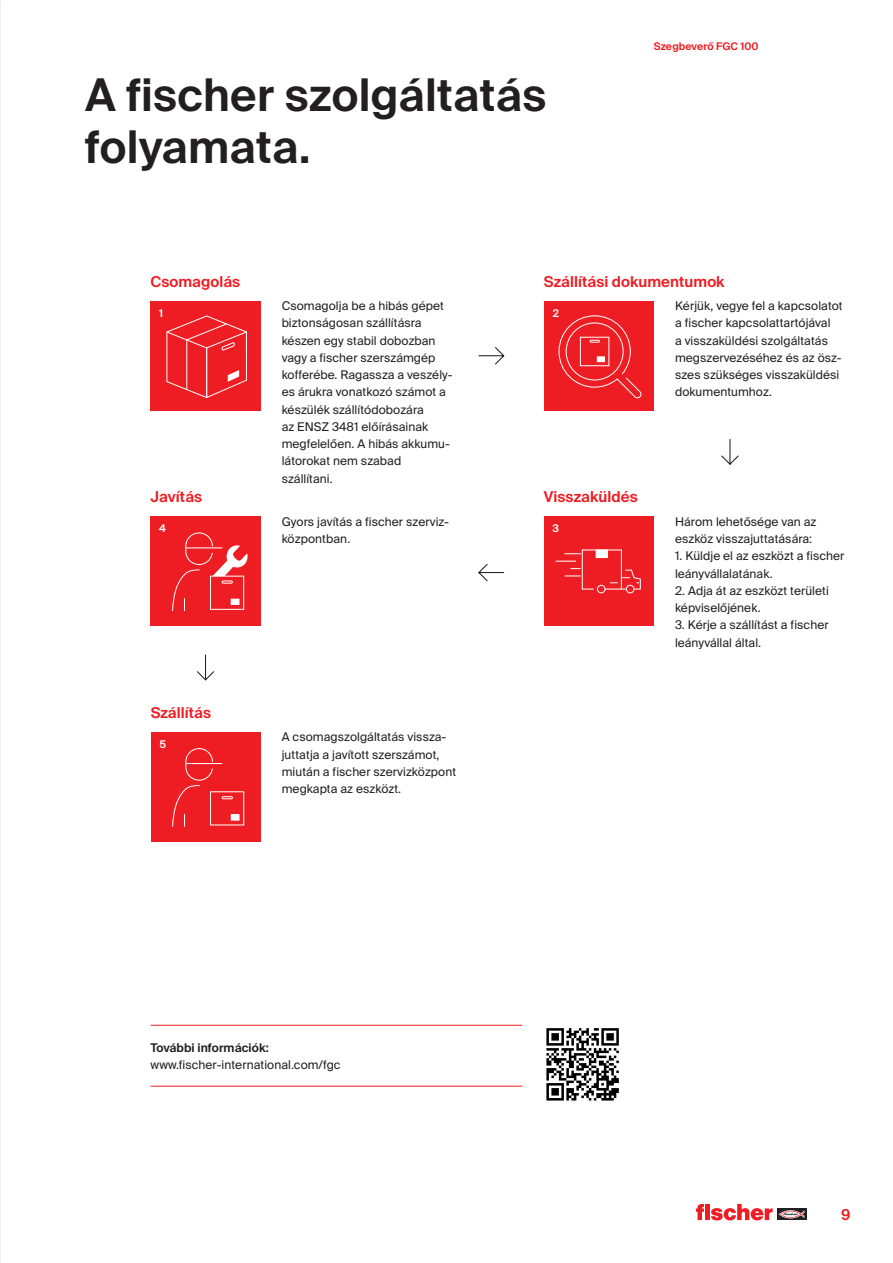
<style>
.page{position:relative;width:893px;height:1263px;background:#fff}
.page>*{position:absolute;margin:0;border:0;box-sizing:border-box;transform-origin:0 0}
.CB_AF_01_HEAD_30PT_S{font:600 45px/51.8px "fischerstrong";letter-spacing:.005em;color:#231f20}
.CB_AF_02_SUBHEAD_SB{font:600 15px "fischerstrong";letter-spacing:.005em;color:#ee1d23}
.CB_AF_03_COPY_REG{font:12px/17.2px "fischerstrong";letter-spacing:.005em;color:#231f20}
.CB_AF_03_COPY_REG-2{font:600 12px "fischerstrong";letter-spacing:.005em;color:#231f20}
.t1{font:600 10.65px "fischerstrong";color:#fff}
.t2{font:600 10.5px "fischerstrong";letter-spacing:.005em;color:#ee1d23}
</style>
<div class="page">
<svg style="left:777px;top:1208px;width:29px;height:12px"></svg>
<svg style="left:779px;top:1210px;width:25px;height:8px"></svg>
<svg style="left:696px;top:1204px;width:77px;height:16px"></svg>
<div style="left:151px;top:301px;width:109px;height:110px;background:#ee1d23"></div>
<svg style="left:166px;top:315px;width:81px;height:83px"></svg>
<div style="left:544px;top:301px;width:110px;height:110px;background:#ee1d23"></div>
<svg style="left:558px;top:315px;width:84px;height:83px"></svg>
<hr style="left:151px;top:1025px;width:371px;height:1px;background:#ee1d23">
<hr style="left:151px;top:1086px;width:371px;height:1px;background:#ee1d23">
<svg style="left:546px;top:1028px;width:73px;height:72px"></svg>
<div style="left:544px;top:516px;width:110px;height:110px;background:#ee1d23"></div>
<div style="left:626px;top:585px;width:8px;height:8px;border:1px solid #fff;border-radius:50%"></div>
<div style="left:597px;top:585px;width:8px;height:8px;border:1px solid #fff;border-radius:50%"></div>
<svg style="left:556px;top:549px;width:85px;height:41px"></svg>
<div style="left:151px;top:516px;width:109px;height:110px;background:#ee1d23"></div>
<svg style="left:172px;top:532px;width:76px;height:79px"></svg>
<div style="left:210px;top:576px;width:34px;height:34px;border:1px solid #fff"></div>
<div style="left:151px;top:732px;width:109px;height:110px;background:#ee1d23"></div>
<div style="left:231px;top:815px;width:8px;height:5px;background:#fff"></div>
<div style="left:231px;top:814px;width:8px;height:6px;border:1px solid #fff"></div>
<svg style="left:222px;top:796px;width:11px;height:3px"></svg>
<div style="left:210px;top:791px;width:34px;height:34px;border:1px solid #fff"></div>
<hr style="left:186px;top:763px;width:36px;height:1px;background:#fff">
<svg style="left:172px;top:748px;width:41px;height:79px"></svg>
<svg style="left:721px;top:439px;width:18px;height:26px"></svg>
<svg style="left:478px;top:347px;width:27px;height:18px"></svg>
<svg style="left:478px;top:564px;width:27px;height:18px"></svg>
<svg style="left:196px;top:654px;width:19px;height:27px"></svg>
<p class="CB_AF_01_HEAD_30PT_S" style="left:85px;top:70px;width:463px">A fischer szolgáltatás folyamata.</p>
<p class="t2" style="left:654px;top:41px;width:106px">Szegbeverő FGC 100</p>
<p class="CB_AF_02_SUBHEAD_SB" style="left:151px;top:273px;width:91px">Csomagolás</p>
<p class="CB_AF_02_SUBHEAD_SB" style="left:544px;top:273px;width:182px">Szállítási dokumentumok</p>
<p class="CB_AF_03_COPY_REG" style="left:282px;top:297px;width:164px">Csomagolja be a hibás gépet</p>
<p class="CB_AF_03_COPY_REG" style="left:282px;top:315px;width:141px">biztonságosan szállításra</p>
<p class="CB_AF_03_COPY_REG" style="left:282px;top:332px;width:155px">készen egy stabil dobozban</p>
<p class="CB_AF_03_COPY_REG" style="left:282px;top:349px;width:155px">vagy a fischer szerszámgép</p>
<p class="CB_AF_03_COPY_REG" style="left:282px;top:366px;width:172px">kofferébe. Ragassza a veszély&shy;es árukra vonatkozó számot a készülék szállítódobozára</p>
<p class="CB_AF_03_COPY_REG" style="left:282px;top:418px;width:148px">az ENSZ 3481 előírásainak</p>
<p class="CB_AF_03_COPY_REG" style="left:282px;top:435px;width:170px">megfelelően. A hibás akkumu&shy;látorokat nem szabad</p>
<p class="CB_AF_03_COPY_REG" style="left:282px;top:470px;width:53px">szállítani.</p>
<p class="CB_AF_03_COPY_REG" style="left:675px;top:297px;width:169px">Kérjük, vegye fel a kapcsolatot a fischer kapcsolattartójával<br>a visszaküldési szolgáltatás megszervezéséhez és az ösz&shy;szes szükséges visszaküldési dokumentumhoz.</p>
<p class="t1" style="left:159px;top:307px;width:5px">1</p>
<p class="t1" style="left:553px;top:307px;width:8px">2</p>
<p class="CB_AF_02_SUBHEAD_SB" style="left:151px;top:488px;width:53px">Javítás</p>
<p class="CB_AF_02_SUBHEAD_SB" style="left:544px;top:488px;width:95px">Visszaküldés</p>
<p class="CB_AF_03_COPY_REG" style="left:282px;top:513px;width:169px">Gyors javítás a fischer szerviz&shy;központban.</p>
<p class="t1" style="left:159px;top:522px;width:8px">4</p>
<p class="t1" style="left:553px;top:522px;width:8px">3</p>
<p class="CB_AF_02_SUBHEAD_SB" style="left:151px;top:704px;width:62px">Szállítás</p>
<p class="t1" style="left:159px;top:738px;width:8px">5</p>
<p class="CB_AF_03_COPY_REG" style="left:282px;top:729px;width:176px">A csomagszolgáltatás vissza&shy;juttatja a javított szerszámot, miután a fischer szervizközpont megkapta az eszközt.</p>
<p class="CB_AF_03_COPY_REG" style="left:675px;top:513px;width:143px">Három lehetősége van az eszköz visszajuttatására:</p>
<p class="CB_AF_03_COPY_REG" style="left:675px;top:547px;width:171px">1. Küldje el az eszközt a fischer leányvállalatának.</p>
<p class="CB_AF_03_COPY_REG" style="left:675px;top:582px;width:155px">2. Adja át az eszközt területi képviselőjének.</p>
<p class="CB_AF_03_COPY_REG" style="left:675px;top:616px;width:155px">3. Kérje a szállítást a fischer leányvállal által.</p>
<p class="CB_AF_03_COPY_REG-2" style="left:151px;top:1041px;width:120px">További információk:</p>
<p class="CB_AF_03_COPY_REG" style="left:151px;top:1056px;width:192px">www.fischer-international.com/fgc</p>
<p class="CB_AF_02_SUBHEAD_SB" style="left:841px;top:1206px;width:11px">9</p>
</div>
